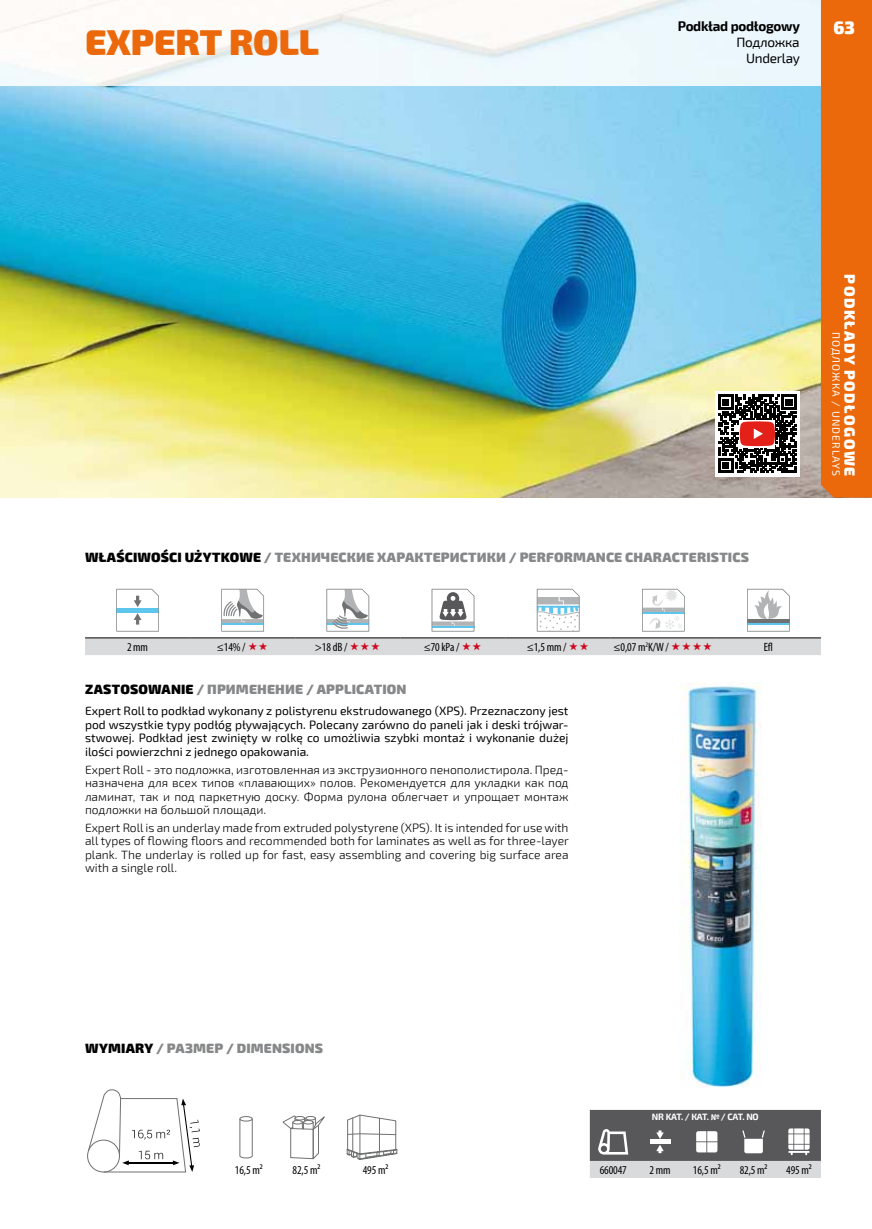
<style>
.page{position:relative;width:872px;height:1229px;background:#fff}
.page>*{position:absolute;margin:0;border:0;box-sizing:border-box;transform-origin:0 0}
.t1{font:900 36px "Exo 2";color:#eb690b}
.t2{font:900 18px "Exo 2";color:#fff}
.t3{font:900 15px "Exo 2";letter-spacing:.1em;color:#fff}
.t4{font:900 13.5px "Exo 2";letter-spacing:.01em;color:#87888a}
.t5{font:700 13.5px "Exo 2";letter-spacing:-.02em;color:#000}
.t6{font:13.5px/16.2px "Exo 2";letter-spacing:-.02em;color:#000;text-align:right}
.t7{font:300 12px/13.5px "Exo 2";color:#000;text-align:justify}
.t8{font:12px/13.5px "Exo 2";color:#000;text-align:justify}
.t9{font:condensed 12px "Myriad Pro";letter-spacing:-.01em;color:#000}
.t10{font:10.5px "Exo 2";letter-spacing:.1em;color:#fff}
.t11{font:700 9px "Exo 2";letter-spacing:-.02em;color:#fff}
.s1{color:#000}
.s2{font-family:"Source Sans Pro"}
</style>
<div class="page">
<img style="left:0;top:0;width:821px;height:497px">
<img style="left:680px;top:682px;width:81px;height:406px">
<svg style="left:87px;top:1089px;width:113px;height:84px"></svg>
<svg style="left:347px;top:1115px;width:50px;height:45px"></svg>
<svg style="left:282px;top:1115px;width:43px;height:44px"></svg>
<div style="left:240px;top:1116px;width:12px;height:5px;border:1px solid #707172;border-radius:50%"></div>
<svg style="left:240px;top:1118px;width:12px;height:40px"></svg>
<div style="left:715px;top:391px;width:84px;height:85px;background:linear-gradient(to right,#fff,#fff)"></div>
<svg style="left:718px;top:395px;width:78px;height:78px"></svg>
<svg style="left:590px;top:1110px;width:231px;height:68px;background:#89898b"></svg>
<svg style="left:116px;top:589px;width:43px;height:42px"></svg>
<svg style="left:221px;top:589px;width:43px;height:42px"></svg>
<svg style="left:326px;top:589px;width:43px;height:42px"></svg>
<svg style="left:432px;top:589px;width:42px;height:42px"></svg>
<svg style="left:537px;top:589px;width:42px;height:42px"></svg>
<svg style="left:642px;top:589px;width:42px;height:42px"></svg>
<svg style="left:747px;top:589px;width:42px;height:42px"></svg>
<div style="left:821px;top:0;width:51px;height:497px;background:#eb690b"></div>
<div style="left:85px;top:638px;width:736px;height:17px;background:#d9dadb"></div>
<h1 class="t1" style="left:85px;top:20px;width:235px">EXPERT ROLL</h1>
<p class="t5" style="left:677px;top:18px;width:124px">Podkład podłogowy</p>
<p class="t6" style="left:736px;top:35px;width:65px">Подложка<br>Underlay</p>
<h2 class="t2" style="left:833px;top:16px;width:23px">63</h2>
<p class="t4" style="left:85px;top:549px;width:665px"><span class="s1">WŁAŚCIWOŚCI UŻYTKOWE</span> / ТЕХНИЧЕСКИЕ ХАРАКТЕРИСТИКИ / PERFORMANCE CHARACTERISTICS</p>
<p class="t9" style="left:127px;top:640px;width:22px">2 mm</p>
<p class="t9" style="left:217px;top:640px;width:30px">≤14% /</p>
<p class="t9" style="left:315px;top:640px;width:34px">&gt;18 dB /</p>
<p class="t9" style="left:424px;top:640px;width:37px">≤70 kPa /</p>
<p class="t9" style="left:527px;top:640px;width:41px">≤1,5 mm /</p>
<p class="t9" style="left:613px;top:640px;width:57px">≤0,07 m<sup>2</sup>K/W /</p>
<p class="t9" style="left:764px;top:640px;width:11px">Efl</p>
<p class="t4" style="left:85px;top:681px;width:323px"><span class="s1">ZASTOSOWANIE</span> / ПРИМЕНЕНИЕ / APPLICATION</p>
<p class="t8" style="left:85px;top:704px;width:485px">Expert Roll to podkład wykonany z polistyrenu ekstrudowanego (XPS). Przeznaczony jest pod wszystkie typy podłóg pływających. Polecany zarówno do paneli jak i deski trójwar&shy;stwowej. Podkład jest zwinięty w rolkę co umożliwia szybki montaż i wykonanie dużej ilości powierzchni z jednego opakowania.</p>
<p class="t7" style="left:85px;top:763px;width:485px">Expert Roll - это подложка, изготовленная из экструзионного пенополистирола. Пред&shy;назначена для всех типов «плавающих» полов. Рекомендуется для укладки как под ламинат, так и под паркетную доску. Форма рулона облегчает и упрощает монтаж подложки на большой площади.</p>
<p class="t7" style="left:85px;top:821px;width:485px">Expert Roll is an underlay made from extruded polystyrene (XPS). It is intended for use with all types of flowing floors and recommended both for laminates as well as for three-layer plank. The underlay is rolled up for fast, easy assembling and covering big surface area with a single roll.</p>
<p class="t3" style="left:859px;top:274px;width:203px;rotate:90deg">PODKŁADY PODŁOGOWE</p>
<p class="t10" style="left:842px;top:332px;width:146px;rotate:90deg">ПОДЛОЖКА / UNDERLAYS</p>
<p class="t4" style="left:85px;top:1040px;width:239px"><span class="s1">WYMIARY</span> / РАЗМЕР / DIMENSIONS</p>
<p class="t9" style="left:235px;top:1163px;width:29px">16,5 m²</p>
<p class="t9" style="left:293px;top:1163px;width:29px">82,5 m²</p>
<p class="t9" style="left:363px;top:1163px;width:27px">495 m²</p>
<p class="t11" style="left:652px;top:1111px;width:108px">NR KAT. / КАТ. <span class="s2">№</span> / CAT. NO</p>
<p class="t9" style="left:599px;top:1163px;width:29px">660047</p>
<p class="t9" style="left:649px;top:1163px;width:23px">2 mm</p>
<p class="t9" style="left:693px;top:1163px;width:29px">16,5 m²</p>
<p class="t9" style="left:739px;top:1163px;width:29px">82,5 m²</p>
<p class="t9" style="left:786px;top:1163px;width:27px">495 m²</p>
</div>
